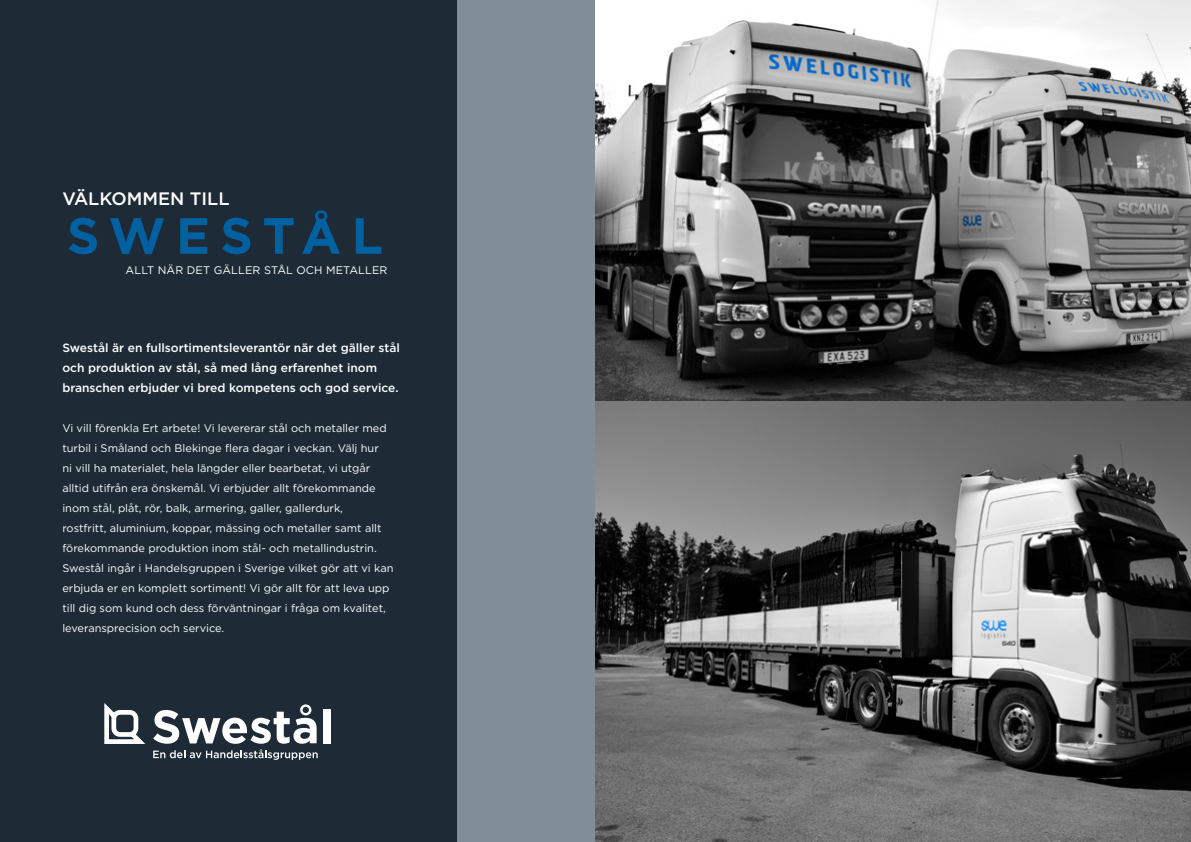
<style>
.page{position:relative;width:1191px;height:842px;background:#fff}
.page>*{position:absolute;margin:0;border:0;box-sizing:border-box;transform-origin:0 0}
.t1{font:700 51px "Gotham";letter-spacing:.19em;color:#0060a0}
.t2{font:500 18px "Gotham";color:#fff}
.t3{font:500 12px/20px "Gotham";color:#fff}
.t4{font:11px/20px "Gotham";color:#fff}
</style>
<div class="page">
<div style="left:0;top:0;width:595px;height:842px;background:#818e98"></div>
<div style="left:0;top:0;width:457px;height:842px;background:#1e2b37"></div>
<img style="left:595px;top:0;width:596px;height:439px">
<img style="left:596px;top:402px;width:595px;height:440px">
<svg style="left:104px;top:703px;width:214px;height:57px"></svg>
<div style="left:323px;top:709px;width:7px;height:34px;background:#fff"></div>
<h2 class="t2" style="left:62px;top:187px;width:169px">VÄLKOMMEN TILL</h2>
<h1 class="t1" style="left:67px;top:202px;width:318px">SWESTÅL</h1>
<p class="t4" style="left:126px;top:259px;width:263px">ALLT NÄR DET GÄLLER STÅL OCH METALLER</p>
<p class="t3" style="left:62px;top:338px;width:339px">Swestål är en fullsortimentsleverantör när det gäller stål och produktion av stål, så med lång erfarenhet inom branschen erbjuder vi bred kompetens och god service.</p>
<p class="t4" style="left:62px;top:418px;width:332px">Vi vill förenkla Ert arbete! Vi levererar stål och metaller med turbil i Småland och Blekinge flera dagar i veckan. Välj hur<br>ni vill ha materialet, hela längder eller bearbetat, vi utgår alltid utifrån era önskemål. Vi erbjuder allt förekommande inom stål, plåt, rör, balk, armering, galler, gallerdurk,<br>rostfritt, aluminium, koppar, mässing och metaller samt allt förekommande produktion inom stål- och metallindustrin.<br>Swestål ingår i Handelsgruppen i Sverige vilket gör att vi kan erbjuda er en komplett sortiment! Vi gör allt för att leva upp till dig som kund och dess förväntningar i fråga om kvalitet, leveransprecision och service.</p>
</div>
